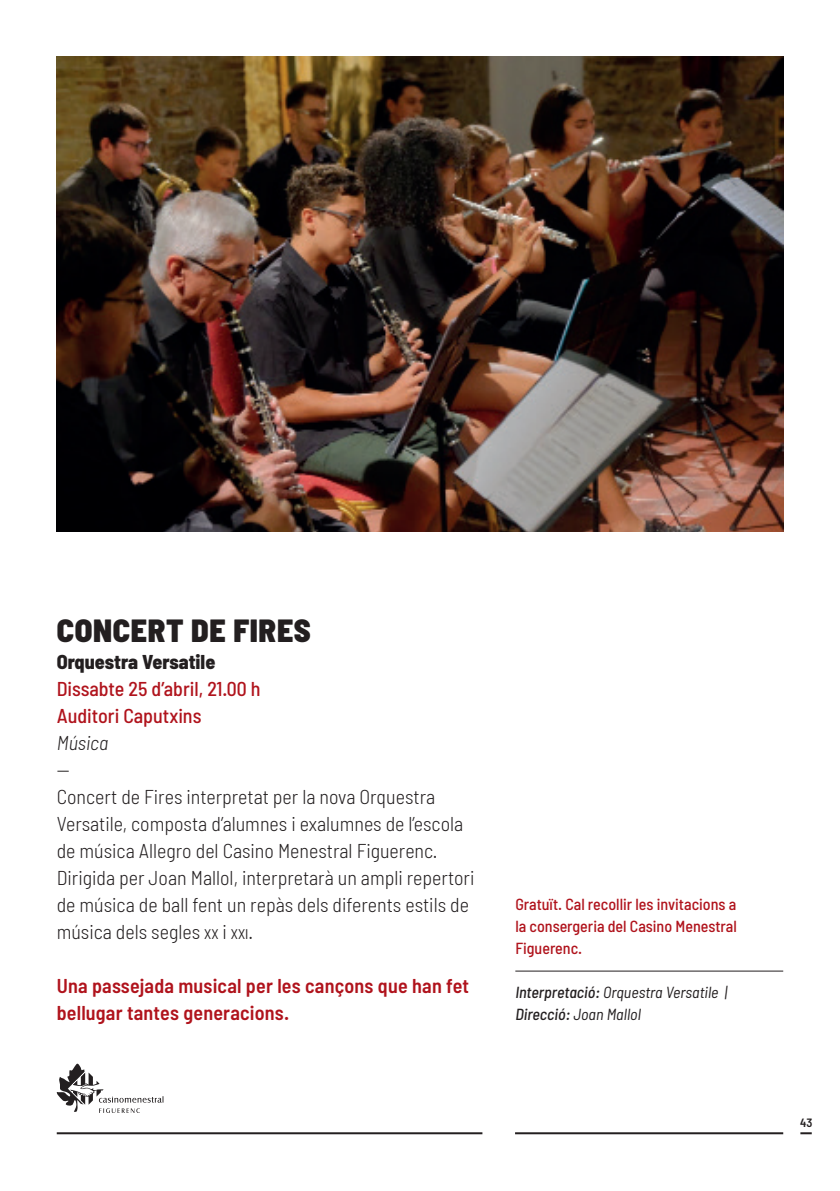
<style>
.page{position:relative;width:840px;height:1191px;background:#fff}
.page>*{position:absolute;margin:0;border:0;box-sizing:border-box;transform-origin:0 0}
.t1{font:900 semi-condensed 32px "Barlow";letter-spacing:.02em;color:#231f20}
.t2{font:300 semi-condensed 20px/27px "Barlow";color:#231f20}
.t3{font:600 semi-condensed 20px/27px "Barlow";letter-spacing:.01em;color:#b0131c}
.t4{font:500 semi-condensed 20px/27px "Barlow";color:#b0131c}
.t5{font:800 semi-condensed 20px "Barlow";color:#231f20}
.t6{font:italic 300 semi-condensed 20px "Barlow";color:#231f20}
.t7{font:500 semi-condensed 16px/22px "Barlow";color:#b0131c;text-align:justify}
.t8{font:italic semi-condensed 16px/22px "Barlow";color:#231f20}
.t9{font:600 semi-condensed 12px "Barlow";color:#231f20}
.s1{font-weight:400;font-size:14px}
.s2{font-weight:500}
</style>
<div class="page">
<hr style="left:514px;top:1132px;width:268px;height:2px;background:#231f20">
<hr style="left:515px;top:970px;width:267px;height:1px;background:#231f20">
<hr style="left:57px;top:1132px;width:425px;height:2px;background:#231f20">
<svg style="left:800px;top:1132px;width:11px;height:2px"></svg>
<img style="left:57px;top:57px;width:725px;height:475px">
<svg style="left:56px;top:1063px;width:107px;height:50px"></svg>
<h1 class="t1" style="left:57px;top:610px;width:255px">CONCERT DE FIRES</h1>
<p class="t5" style="left:57px;top:649px;width:160px">Orquestra Versatile</p>
<p class="t4" style="left:57px;top:674px;width:205px">Dissabte 25 d’abril, 21.00 h<br>Auditori Caputxins</p>
<p class="t6" style="left:57px;top:730px;width:53px">Música</p>
<p class="t2" style="left:57px;top:755px;width:419px">—<br>Concert de Fires interpretat per la nova Orquestra Versatile, composta d’alumnes i exalumnes de l’escola de música Allegro del Casino Menestral Figuerenc.<br>Dirigida per Joan Mallol, interpretarà un ampli repertori de música de ball fent un repàs dels diferents estils de música dels segles <span class="s1">XX</span> i <span class="s1">XXI</span>.</p>
<p class="t3" style="left:57px;top:971px;width:413px">Una passejada musical per les cançons que han fet bellugar tantes generacions.</p>
<p class="t7" style="left:515px;top:893px;width:223px">Gratuït. Cal recollir les invitacions a la consergeria del Casino Menestral Figuerenc.</p>
<p class="t8" style="left:515px;top:981px;width:213px"><span class="s2">Interpretació:</span> Orquestra Versatile |<br><span class="s2">Direcció:</span> Joan Mallol</p>
<p class="t9" style="left:799px;top:1115px;width:14px">43</p>
</div>
